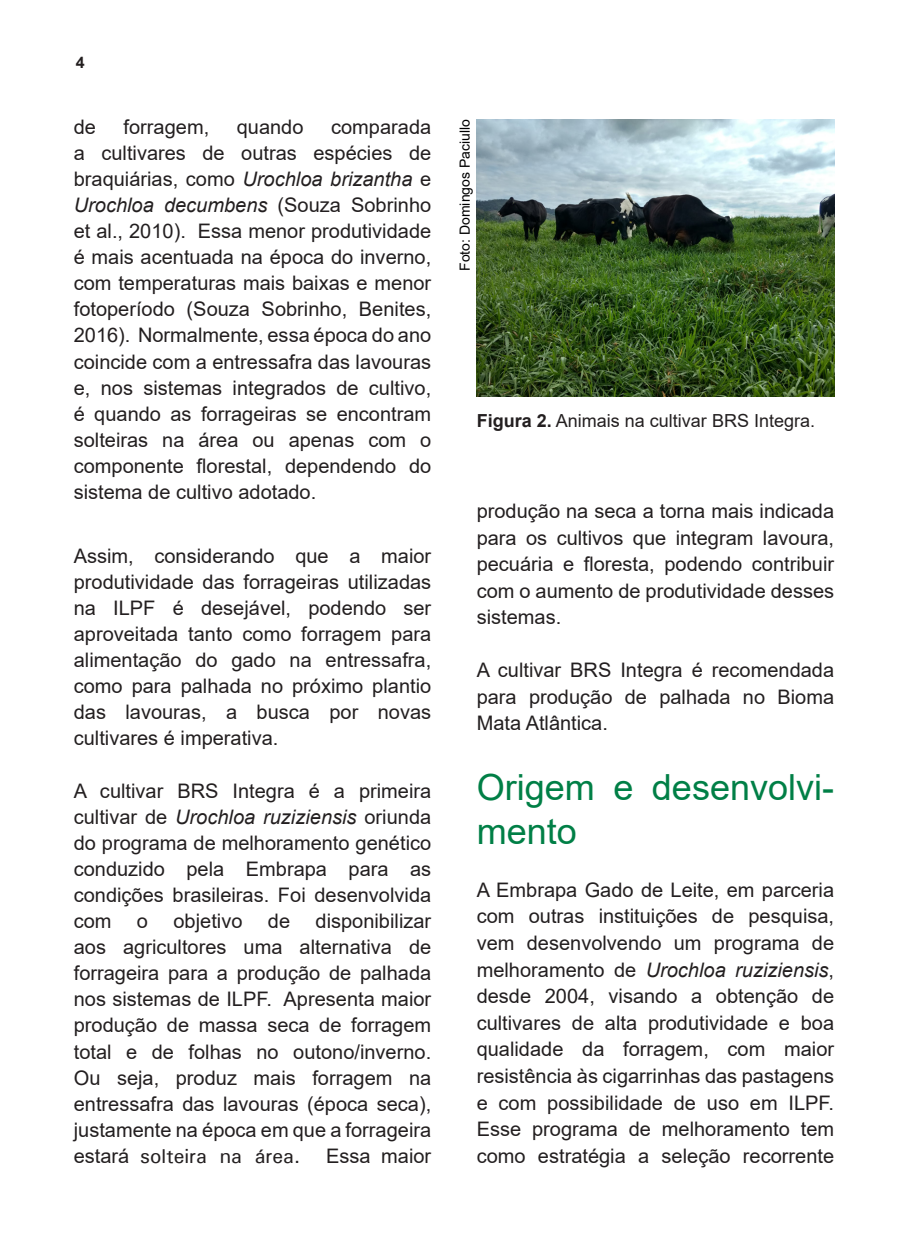
<style>
.page{position:relative;width:908px;height:1248px;background:#fff}
.page>*{position:absolute;margin:0;border:0;box-sizing:border-box;transform-origin:0 0}
.Corpo_de_texto_1{font:36px/43.8px "Arial";color:#007f46}
.Corpo_de_texto_1-2{font:20px/26px "Arial";color:#231f20;text-align:justify}
.MIOLO{font:20px/26px "Arial";color:#231f20;text-align:justify}
.FIGURA_LEGENDA{font:18px "Arial";color:#231f20}
.t1{font:700 16px "Arial";color:#231f20}
.CREDITO_FOTO{font:14px "Arial";color:#000001}
.s1{font-style:italic}
.s2{font-family:"Univers";font-weight:500}
.s3{font-weight:700}
</style>
<div class="page">
<img style="left:476px;top:119px;width:357px;height:277px">
<p class="t1" style="left:76px;top:51px;width:10px">4</p>
<p class="MIOLO" style="left:74px;top:113px;width:24px">de</p>
<p class="MIOLO" style="left:123px;top:113px;width:87px">forragem,</p>
<p class="MIOLO" style="left:237px;top:113px;width:68px">quando</p>
<p class="MIOLO" style="left:74px;top:113px;width:359px;text-indent:257px">comparada a cultivares de outras espécies de braquiárias, como <span class="s1">Urochloa brizantha</span> e <span class="s1">Urochloa decumbens</span> (Souza Sobrinho et al., 2010). Essa menor produtividade é mais acentuada na época do inverno, com temperaturas mais baixas e menor fotoperíodo (Souza Sobrinho, Benites, 2016). Normalmente, essa época do ano coincide com a entressafra das lavouras e, nos sistemas integrados de cultivo, é quando as forrageiras se encontram solteiras na área ou apenas com o componente florestal, dependendo do sistema de cultivo adotado.</p>
<p class="Corpo_de_texto_1-2" style="left:74px;top:542px;width:359px">Assim, considerando que a maior produtividade das forrageiras utilizadas na ILPF é desejável, podendo ser aproveitada tanto como forragem para alimentação do gado na entressafra, como para palhada no próximo plantio das lavouras, a busca por novas cultivares é imperativa.</p>
<p class="Corpo_de_texto_1-2" style="left:74px;top:777px;width:359px">A cultivar BRS Integra é a primeira cultivar de <span class="s1">Urochloa ruziziensis</span> oriunda do programa de melhoramento genético conduzido pela Embrapa para as condições brasileiras. Foi desenvolvida com</p>
<p class="Corpo_de_texto_1-2" style="left:74px;top:907px;width:359px;text-indent:242px">disponibilizar aos agricultores uma alternativa de forrageira para a produção de palhada nos sistemas de ILPF. Apresenta maior produção de massa seca de forragem total e de folhas no outono/inverno.<br>Ou seja, produz mais forragem na entressafra das lavouras (época seca), justamente na época em que a forrageira estará <span class="s2">solteira na área.</span></p>
<p class="Corpo_de_texto_1-2" style="left:137px;top:907px;width:13px">o</p>
<p class="Corpo_de_texto_1-2" style="left:173px;top:907px;width:70px">objetivo</p>
<p class="Corpo_de_texto_1-2" style="left:268px;top:907px;width:24px">de</p>
<p class="Corpo_de_texto_1-2" style="left:326px;top:1142px;width:107px">Essa maior</p>
<p class="CREDITO_FOTO" style="left:455px;top:271px;width:153px;rotate:-90deg">Foto: Domingos Paciullo</p>
<p class="FIGURA_LEGENDA" style="left:476px;top:408px;width:340px"><span class="s3">Figura 2.</span> Animais na cultivar BRS Integra.</p>
<p class="Corpo_de_texto_1-2" style="left:476px;top:497px;width:359px;line-height:26.6px">produção na seca a torna mais indicada para os cultivos que integram lavoura, pecuária e floresta, podendo contribuir com o aumento de produtividade desses sistemas.</p>
<p class="Corpo_de_texto_1-2" style="left:476px;top:656px;width:359px;line-height:26.6px">A cultivar BRS Integra é recomendada para produção de palhada no Bioma Mata Atlântica.</p>
<p class="Corpo_de_texto_1" style="left:476px;top:765px;width:359px">Origem e desenvolvi&shy;mento</p>
<p class="Corpo_de_texto_1-2" style="left:476px;top:876px;width:359px;line-height:26.6px">A Embrapa Gado de Leite, em parceria com outras instituições de pesquisa, vem desenvolvendo um programa de melhoramento de <span class="s1">Urochloa ruziziensis</span>, desde 2004, visando a obtenção de cultivares de alta produtividade e boa qualidade da forragem, com maior resistência às cigarrinhas das pastagens e com possibilidade de uso em ILPF.<br>Esse programa de melhoramento tem como estratégia a seleção recorrente</p>
</div>
